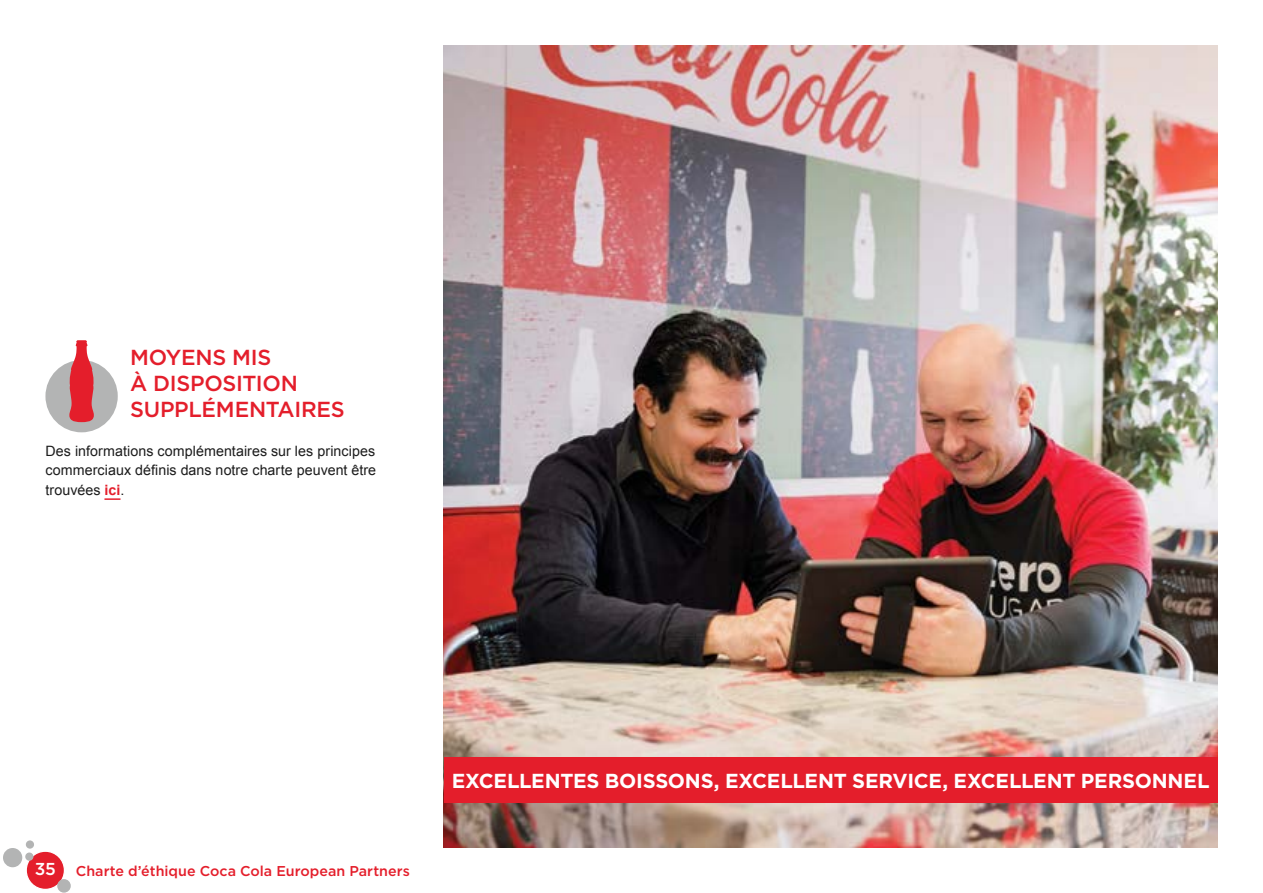
<style>
.page{position:relative;width:1263px;height:893px;background:#fff}
.page>*{position:absolute;margin:0;border:0;box-sizing:border-box;transform-origin:0 0}
.t1{font:500 21.75px/26.2px "Gotham";letter-spacing:-.01em;color:#e41e2b}
.t2{font:700 20.25px "Gotham";letter-spacing:-.015em;color:#fff}
.t3{font:14.25px/19.5px "Arial";letter-spacing:.005em;color:#1c1c1c;text-align:justify}
.t4{font:500 14.25px "Gotham";color:#e41e2b}
.s1{font-weight:700;color:#e41e2b}
.s2{font-size:17.25px;color:#fff}
</style>
<div class="page">
<div style="left:26px;top:840px;width:8px;height:9px;background:#b3b4b4;border-radius:50%"></div>
<div style="left:3px;top:848px;width:19px;height:19px;background:#b3b4b4;border-radius:50%"></div>
<div style="left:26px;top:851px;width:38px;height:38px;background:#e41e2b;border-radius:50%"></div>
<div style="left:26px;top:851px;width:39px;height:39px;border:1px solid #fff;border-radius:50%"></div>
<div style="left:25px;top:852px;width:8px;height:9px;background:#b3b4b4;border-radius:50%"></div>
<div style="left:57px;top:879px;width:14px;height:14px;background:#b3b4b4;border-radius:50%"></div>
<div style="left:45px;top:360px;width:73px;height:72px;background:#b3b4b4;border-radius:50%"></div>
<svg style="left:69px;top:340px;width:26px;height:82px"></svg>
<img style="left:444px;top:45px;width:773px;height:802px">
<svg style="left:104px;top:498px;width:16px;height:2px"></svg>
<div style="left:444px;top:757px;width:773px;height:45px;background:#e41e2b"></div>
<h1 class="t1" style="left:130px;top:344px;width:216px">MOYENS MIS<br>À DISPOSITION<br>SUPPLÉMENTAIRES</h1>
<p class="t3" style="left:45px;top:441px;width:332px">Des informations complémentaires sur les principes commerciaux définis dans notre charte peuvent être trouvées <span class="s1">ici</span>.</p>
<p class="t4" style="left:35px;top:861px;width:377px"><span class="s2">35</span> Charte d’éthique Coca Cola European Partners</p>
<h2 class="t2" style="left:452px;top:767px;width:759px">EXCELLENTES BOISSONS, EXCELLENT SERVICE, EXCELLENT PERSONNEL</h2>
</div>
